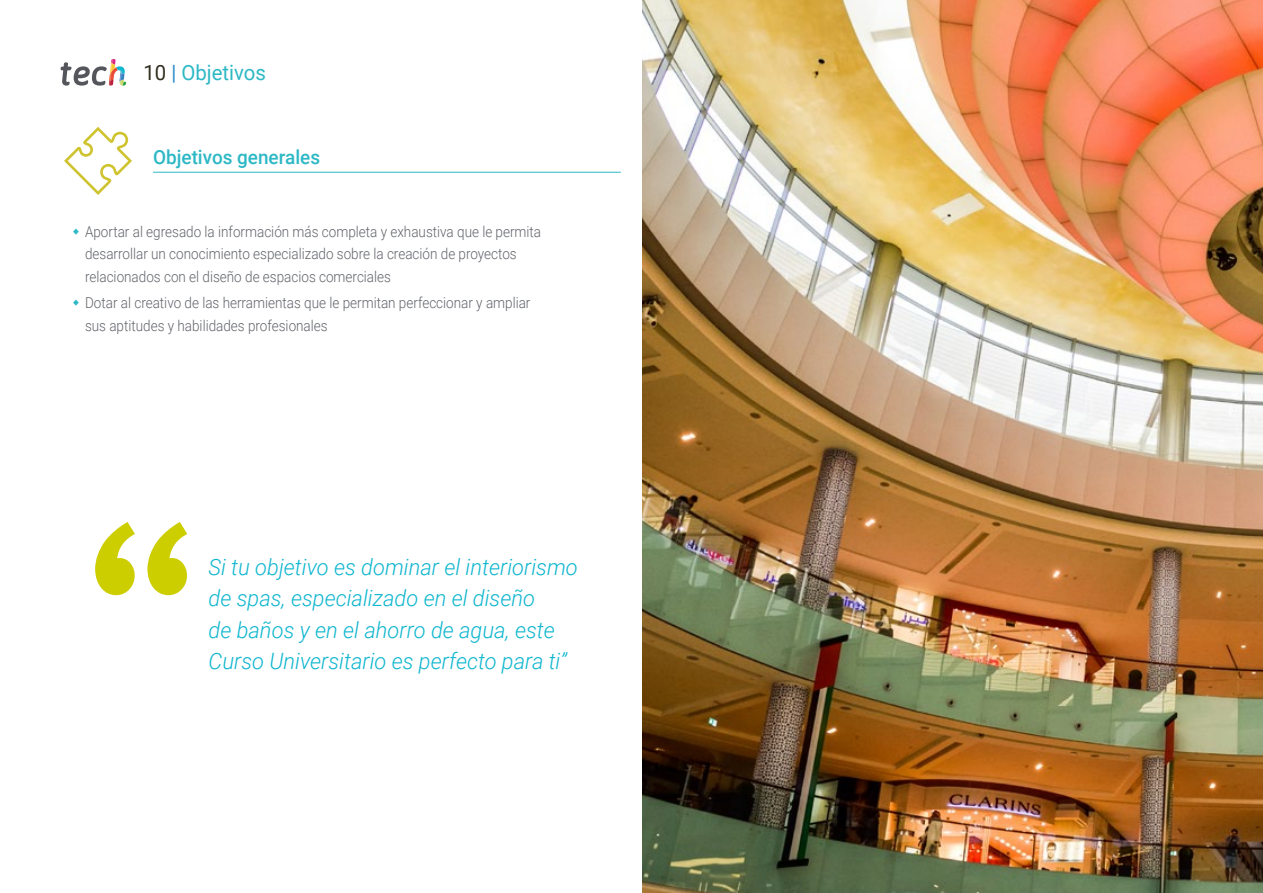
<style>
.page{position:relative;width:1263px;height:893px;background:#fff}
.page>*{position:absolute;margin:0;border:0;box-sizing:border-box;transform-origin:0 0}
.t1{font:italic 300 22.5px/31.5px "Roboto";color:#0fb6cf}
.t2{font:21px "Roboto";color:#2db8c5}
.t3{font:500 19.5px "Roboto";color:#2db8c5}
.t4{font:300 15px/22.5px "Roboto";color:#61646a;scale:.9 1}
.s1{color:#312e20}
.s2{color:#2488c9}
</style>
<div class="page">
<hr style="left:153px;top:172px;width:468px;height:1px;background:#2db8c5">
<svg style="left:64px;top:127px;width:68px;height:68px"></svg>
<img style="left:642px;top:0;width:621px;height:893px">
<svg style="left:61px;top:59px;width:65px;height:27px"></svg>
<svg style="left:95px;top:522px;width:92px;height:73px"></svg>
<h2 class="t2" style="left:144px;top:57px;width:124px"><span class="s1">10</span> <span class="s2">|</span> Objetivos</h2>
<h3 class="t3" style="left:153px;top:143px;width:169px">Objetivos generales</h3>
<p class="t4" style="left:85px;top:219px;width:508px">Aportar al egresado la información más completa y exhaustiva que le permita desarrollar un conocimiento especializado sobre la creación de proyectos relacionados con el diseño de espacios comerciales</p>
<p class="t4" style="left:85px;top:291px;width:496px">Dotar al creativo de las herramientas que le permitan perfeccionar y ampliar sus aptitudes y habilidades profesionales</p>
<h1 class="t1" style="left:209px;top:550px;width:371px">Si tu objetivo es dominar el interiorismo de spas, especializado en el diseño<br>de baños y en el ahorro de agua, este Curso Universitario es perfecto para ti”</h1>
</div>
